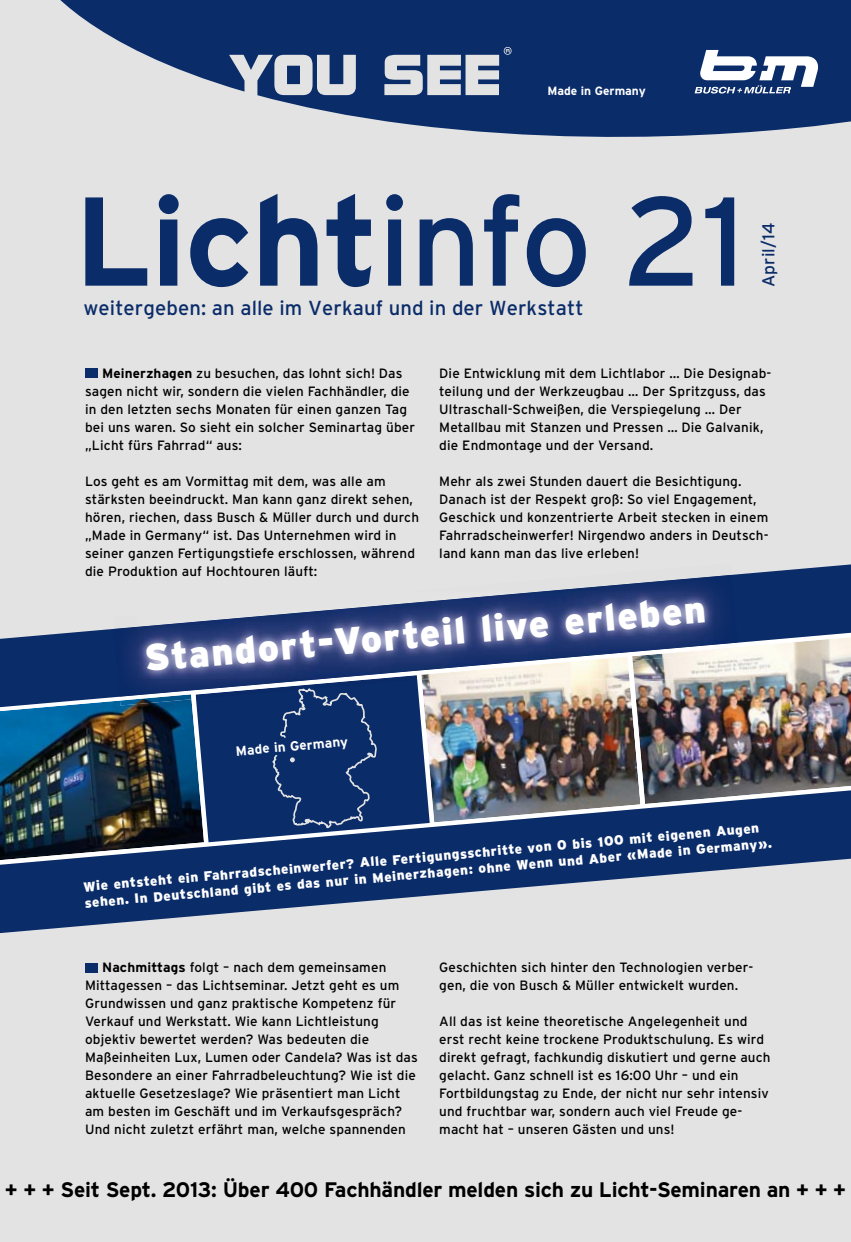
<style>
.page{position:relative;width:851px;height:1242px;background:#fff}
.page>*{position:absolute;margin:0;border:0;box-sizing:border-box;transform-origin:0 0}
.t1{font:126px "Interstate";color:#0a2c69}
.t2{font:900 37.5px "Interstate";color:#fff}
.t3{font:700 21px "Interstate";letter-spacing:-.01em;color:#000}
.t4{font:20.25px "Interstate";letter-spacing:.005em;color:#0a2c69}
.t5{font:17.25px "Interstate";color:#0a2c69}
.t6{font:13.5px/18px "Interstate";letter-spacing:.01em;color:#000}
.t7{font:900 13.5px/16.2px "Interstate";color:#fff}
.t8{font:700 13.5px "Interstate";color:#fff}
.t9{font:700 12px "Interstate";color:#fff}
.s1{font-weight:700}
</style>
<div class="page">
<div style="left:0;top:0;width:850px;height:1242px;background:#e3e3e3"></div>
<div style="left:209px;top:708px;width:206px;height:78px;background:#0a2c69"></div>
<img style="left:1px;top:708px;width:208px;height:78px">
<svg style="left:1px;top:564px;width:849px;height:144px;fill:#0a2c69"></svg>
<img style="left:415px;top:629px;width:435px;height:157px">
<img style="left:113px;top:564px;width:618px;height:65px">
<img style="left:196px;top:696px;width:219px;height:3px">
<img style="left:120px;top:700px;width:76px;height:5px">
<img style="left:120px;top:696px;width:76px;height:4px">
<img style="left:114px;top:575px;width:623px;height:121px">
<img style="left:137px;top:591px;width:577px;height:88px">
<svg style="left:1px;top:786px;width:849px;height:147px;fill:#0a2c69"></svg>
<svg style="left:0;top:0;width:1px;height:1242px"></svg>
<svg style="left:60px;top:0;width:790px;height:137px;fill:#0a2c69"></svg>
<svg style="left:694px;top:50px;width:124px;height:44px;background:#7a8cad"></svg>
<div style="left:85px;top:962px;width:13px;height:10px;background:#0a2c69"></div>
<div style="left:85px;top:368px;width:13px;height:10px;background:#0a2c69"></div>
<svg style="left:235px;top:688px;width:142px;height:140px;background:#15356f"></svg>
<p class="t9" style="left:547px;top:84px;width:100px">Made in Germany</p>
<h1 class="t1" style="left:74px;top:171px;width:673px"><span class="s1">Licht</span>info 21</h1>
<h3 class="t4" style="left:83px;top:297px;width:501px">weitergeben: an alle im Verkauf und in der Werkstatt</h3>
<p class="t5" style="left:758px;top:287px;width:66px;rotate:-90deg">April/14</p>
<p class="t6" style="left:85px;top:364px;width:331px;text-indent:17px"><span class="s1">Meinerzhagen</span> zu besuchen, das lohnt sich! Das sagen nicht wir, sondern die vielen Fachhändler, die in den letzten sechs Monaten für einen ganzen Tag bei uns waren. So sieht ein solcher Seminartag über „Licht fürs Fahrrad“ aus:</p>
<p class="t6" style="left:85px;top:472px;width:335px">Los geht es am Vormittag mit dem, was alle am stärksten beeindruckt. Man kann ganz direkt sehen, hören, riechen, dass Busch &amp; Müller durch und durch „Made in Germany“ ist. Das Unternehmen wird in seiner ganzen Fertigungstiefe erschlossen, während die Produktion auf Hochtouren läuft:</p>
<p class="t6" style="left:439px;top:364px;width:333px">Die Entwicklung mit dem Lichtlabor … Die Designab&shy;teilung und der Werkzeugbau … Der Spritzguss, das Ultraschall-Schweißen, die Verspiegelung … Der Metallbau mit Stanzen und Pressen … Die Galvanik, die Endmontage und der Versand.</p>
<p class="t6" style="left:439px;top:472px;width:331px">Mehr als zwei Stunden dauert die Besichtigung.<br>Danach ist der Respekt groß: So viel Engagement, Geschick und konzentrierte Arbeit stecken in einem Fahrradscheinwerfer! Nirgendwo anders in Deutsch&shy;land kann man das live erleben!</p>
<h2 class="t2" style="left:143px;top:637px;width:564px;rotate:-5deg">Standort-Vorteil live erleben</h2>
<p class="t8" style="left:235px;top:743px;width:114px;rotate:-5deg">Made in Germany</p>
<p class="t7" style="left:83px;top:878px;width:693px;rotate:-5deg">W ie entsteht ein Fahrradscheinw erfer? Alle Fertigungsschritte von 0 bis 100 mit eigenen Augen sehen. In D eutschland gibt es das nur in Meinerzhagen: ohne W enn und Aber «Made in G ermany».</p>
<p class="t6" style="left:85px;top:958px;width:334px;text-indent:17px"><span class="s1">Nachmittags</span> folgt – nach dem gemeinsamen Mittagessen – das Lichtseminar. Jetzt geht es um Grundwissen und ganz praktische Kompetenz für Verkauf und Werkstatt. Wie kann Lichtleistung objektiv bewertet werden? Was bedeuten die Maßeinheiten Lux, Lumen oder Candela? Was ist das Besondere an einer Fahrradbeleuchtung? Wie ist die aktuelle Gesetzeslage? Wie präsentiert man Licht am besten im Geschäft und im Verkaufsgespräch?<br>Und nicht zuletzt erfährt man, welche spannenden</p>
<p class="t6" style="left:439px;top:958px;width:315px">Geschichten sich hinter den Technologien verber&shy;gen, die von Busch &amp; Müller entwickelt wurden.</p>
<p class="t6" style="left:439px;top:1012px;width:333px">All das ist keine theoretische Angelegenheit und erst recht keine trockene Produktschulung. Es wird direkt gefragt, fachkundig diskutiert und gerne auch gelacht. Ganz schnell ist es 16:00 Uhr – und ein Fortbildungstag zu Ende, der nicht nur sehr intensiv und fruchtbar war, sondern auch viel Freude ge&shy;macht hat – unseren Gästen und uns!</p>
<h3 class="t3" style="left:5px;top:1177px;width:842px">+ + + Seit Sept. 2013: Über 400 Fachhändler melden sich zu Licht-Seminaren an + + +</h3>
</div>
